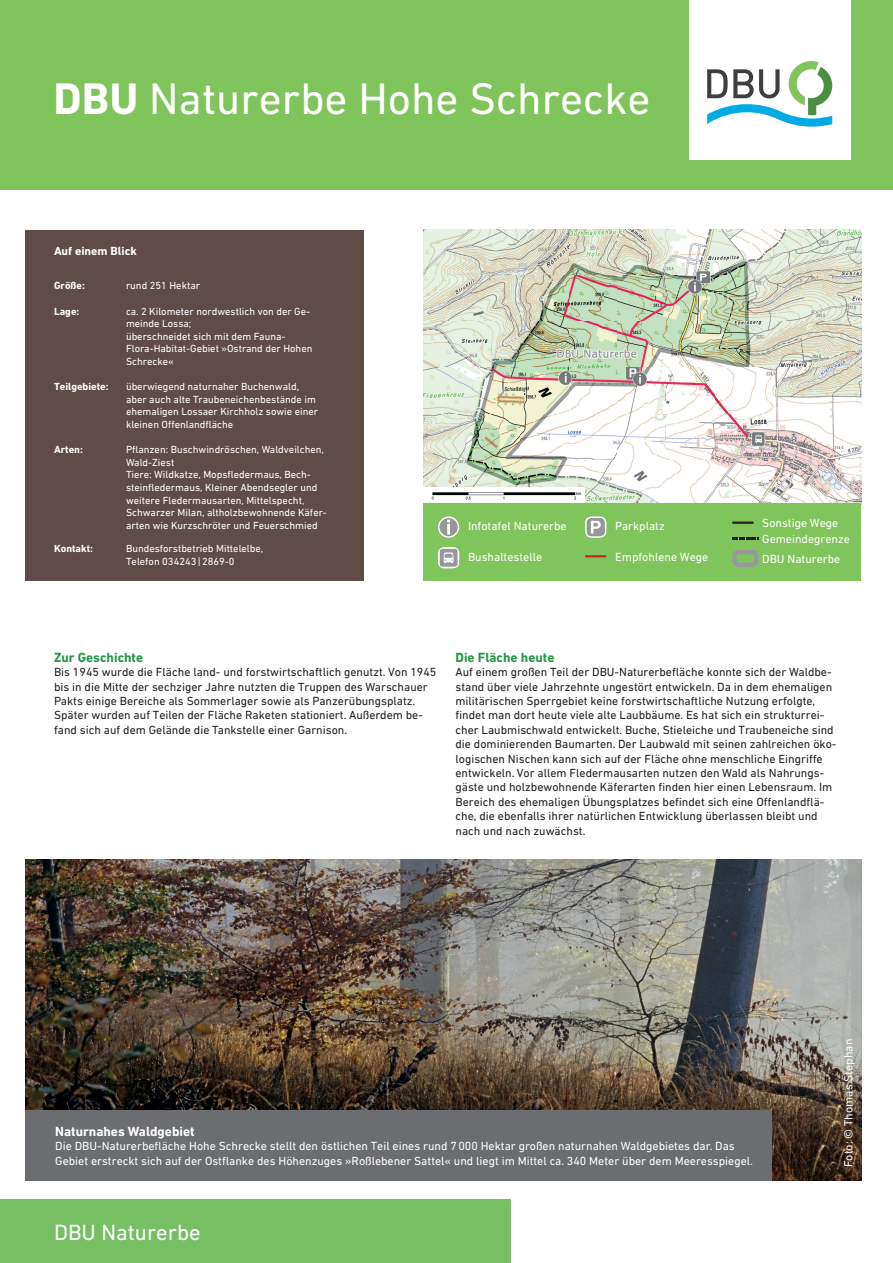
<style>
.page{position:relative;width:893px;height:1263px;background:#fff}
.page>*{position:absolute;margin:0;border:0;box-sizing:border-box;transform-origin:0 0}
.t1{font:45px "DIN Next W1 G";color:#fff}
.t2{font:22.5px "DIN Next W1 G";color:#fff}
.t3{font:700 13.5px "DIN Next W1 G";color:#259545}
.t4{font:700 13.5px "DIN Next W1 G";color:#fff}
.t5{font:12px/14.4px "DIN Next W1 G";color:#231f20}
.t6{font:12px/14.4px "DIN Next W1 G";color:#fff}
.t7{font:700 12px "DIN Next W1 G";color:#fff}
.t8{font:10.5px/12.6px "DIN Next W1 G";color:#fff}
.t9{font:700 10.5px "DIN Next W1 G";color:#fff}
.s1{font-weight:700}
</style>
<div class="page">
<img style="left:26px;top:859px;width:835px;height:321px">
<div style="left:26px;top:1110px;width:746px;height:70px;background:#6c6d70"></div>
<img style="left:423px;top:230px;width:438px;height:273px">
<div style="left:423px;top:503px;width:438px;height:77px;background:#80c55b"></div>
<img style="left:426px;top:487px;width:158px;height:16px">
<div style="left:439px;top:517px;width:19px;height:20px;background:#95979a;border-radius:50%"></div>
<div style="left:438px;top:516px;width:21px;height:22px;border:2px solid #fff;border-radius:50%"></div>
<svg style="left:447px;top:520px;width:3px;height:14px"></svg>
<svg style="left:444px;top:553px;width:9px;height:10px"></svg>
<div style="left:438px;top:547px;width:21px;height:21px;border:2px solid #fff;border-radius:6px"></div>
<div style="left:440px;top:549px;width:17px;height:18px;border:3px solid #95979a"></div>
<div style="left:586px;top:517px;width:20px;height:20px;background:#95979a;border-radius:6px"></div>
<div style="left:585px;top:516px;width:21px;height:22px;border:2px solid #fff;border-radius:6px"></div>
<svg style="left:591px;top:521px;width:10px;height:12px"></svg>
<hr style="left:585px;top:555px;width:21px;height:2px;background:#d1232a">
<hr style="left:732px;top:521px;width:21px;height:3px;background:#231f20">
<svg style="left:732px;top:538px;width:27px;height:2px"></svg>
<div style="left:732px;top:550px;width:27px;height:17px;border:4px solid #979a9c;border-radius:4px"></div>
<div style="left:0;top:0;width:893px;height:190px;background:#80c55b"></div>
<div style="left:689px;top:0;width:161px;height:160px;background:#fff"></div>
<svg style="left:707px;top:61px;width:125px;height:66px"></svg>
<div style="left:0;top:1199px;width:510px;height:64px;background:#76bf65"></div>
<div style="left:26px;top:230px;width:338px;height:350px;background:#5f4c49"></div>
<h1 class="t1" style="left:54px;top:72px;width:598px"><span class="s1">DBU</span> Naturerbe Hohe Schrecke</h1>
<p class="t7" style="left:54px;top:244px;width:84px">Auf einem Blick</p>
<p class="t9" style="left:54px;top:280px;width:32px">Größe:</p>
<p class="t8" style="left:126px;top:279px;width:76px">rund 251 Hektar</p>
<p class="t9" style="left:54px;top:305px;width:27px">Lage:</p>
<p class="t8" style="left:126px;top:305px;width:188px">ca. 2 Kilometer nordwestlich von der Ge&shy;meinde Lossa;<br>überschneidet sich mit dem Fauna-<br>Flora-Habitat-Gebiet »Ostrand der Hohen<br>Schrecke«</p>
<p class="t9" style="left:54px;top:380px;width:56px">Teilgebiete:</p>
<p class="t8" style="left:126px;top:380px;width:194px">überwiegend naturnaher Buchenwald, aber auch alte Trauben eichenbestände im ehemaligen Lossaer Kirchholz sowie einer kleinen Offenlandfläche</p>
<p class="t9" style="left:54px;top:443px;width:30px">Arten:</p>
<p class="t8" style="left:126px;top:443px;width:202px">Pflanzen: Buschwindröschen, Waldveilchen, Wald-Ziest<br>Tiere: Wildkatze, Mopsfledermaus, Bech&shy;steinfledermaus, Kleiner Abendsegler und weitere Fledermausarten, Mittelspecht, Schwarzer Milan, altholzbewohnende Käfer&shy;arten wie Kurzschröter und Feuerschmied</p>
<p class="t9" style="left:54px;top:542px;width:41px">Kontakt:</p>
<p class="t8" style="left:126px;top:542px;width:139px">Bundesforstbetrieb Mittelelbe,<br>Telefon 034243 | 2869-0</p>
<p class="t6" style="left:468px;top:519px;width:100px">Infotafel Naturerbe</p>
<p class="t6" style="left:468px;top:549px;width:76px">Bushaltestelle</p>
<p class="t6" style="left:615px;top:519px;width:51px">Parkplatz</p>
<p class="t6" style="left:615px;top:549px;width:95px">Empfohlene Wege</p>
<p class="t6" style="left:762px;top:515px;width:89px;line-height:15.9px">Sonstige Wege<br>Gemeindegrenze</p>
<p class="t6" style="left:762px;top:551px;width:80px">DBU Naturerbe</p>
<p class="t3" style="left:54px;top:649px;width:91px">Zur Geschichte</p>
<p class="t5" style="left:54px;top:665px;width:384px">Bis 1945 wurde die Fläche land- und forstwirtschaftlich genutzt. Von 1945 bis in die Mitte der sechziger Jahre nutzten die Truppen des Warschauer Pakts einige Bereiche als Sommerlager sowie als Panzerübungsplatz.<br>Später wurden auf Teilen der Fläche Raketen stationiert. Außerdem be&shy;fand sich auf dem Gelände die Tankstelle einer Garnison.</p>
<p class="t3" style="left:455px;top:649px;width:100px">Die Fläche heute</p>
<p class="t5" style="left:455px;top:665px;width:382px">Auf einem großen Teil der DBU-Naturerbefläche konnte sich der Waldbe&shy;stand über viele Jahrzehnte ungestört entwickeln. Da in dem ehemaligen militärischen Sperrgebiet keine forstwirtschaftliche Nutzung erfolgte, findet man dort heute viele alte Laubbäume. Es hat sich ein strukturrei&shy;cher Laubmischwald entwickelt. Buche, Stieleiche und Traubeneiche sind die dominierenden Baum arten. Der Laubwald mit seinen zahlreichen öko&shy;logischen Nischen kann sich auf der Fläche ohne menschliche Eingriffe entwickeln. Vor allem Fledermausarten nutzen den Wald als Nahrungs&shy;gäste und holzbewohnende Käferarten finden hier einen Lebensraum. Im Bereich des ehemaligen Übungsplatzes befindet sich eine Offenlandflä&shy;che, die ebenfalls ihrer natürlichen Entwicklung über lassen bleibt und nach und nach zuwächst.</p>
<p class="t4" style="left:55px;top:1123px;width:141px">Naturnahes Waldgebiet</p>
<p class="t6" style="left:55px;top:1139px;width:699px">Die DBU-Naturerbefläche Hohe Schrecke stellt den östlichen Teil eines rund 7 000 Hektar großen naturnahen Waldgebietes dar. Das<br>Gebiet erstreckt sich auf der Ostflanke des Höhenzuges »Roßlebener Sattel« und liegt im Mittel ca. 340 Meter über dem Meeresspiegel.</p>
<h2 class="t2" style="left:54px;top:1219px;width:148px">DBU Naturerbe</h2>
<p class="t6" style="left:841px;top:1167px;width:130px;rotate:-90deg">Foto: © Thomas Stephan</p>
</div>
